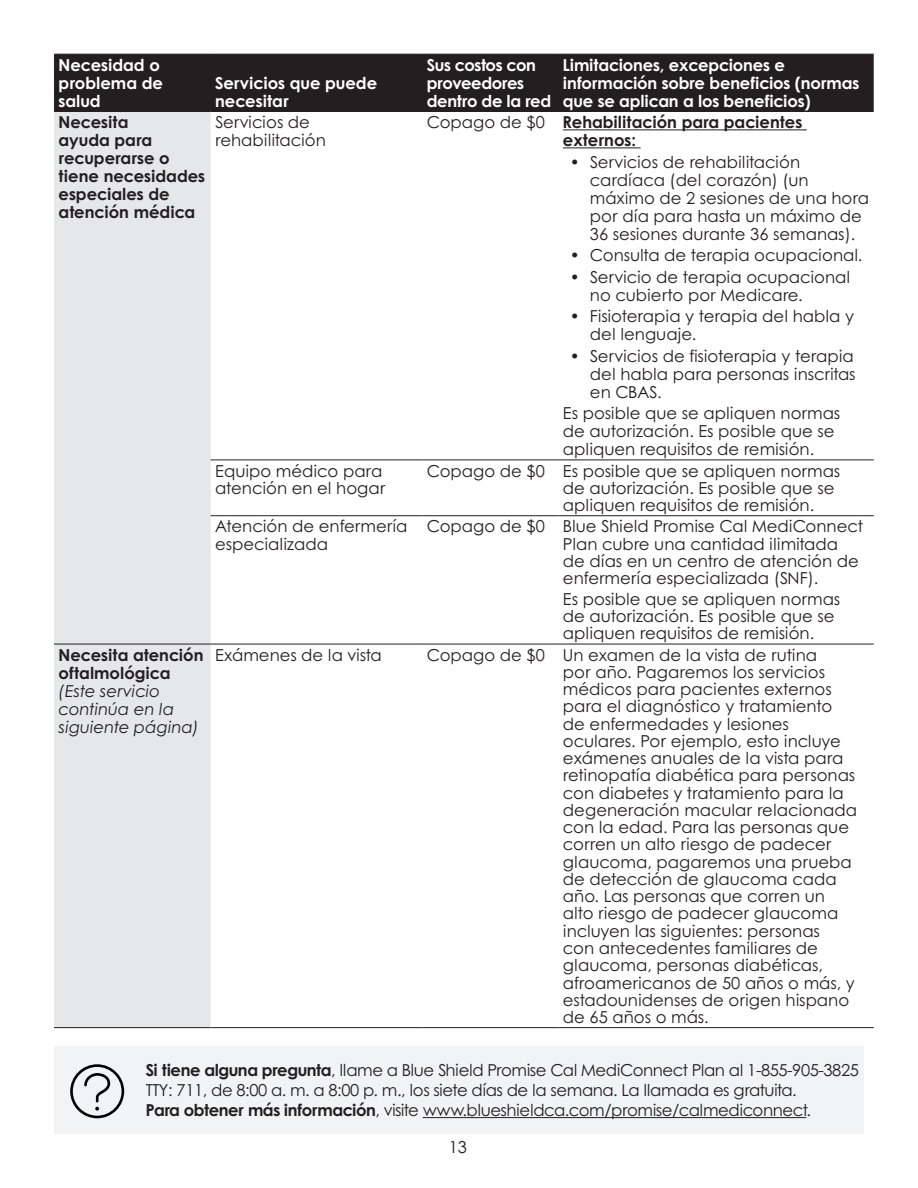
<style>
.page{position:relative;width:918px;height:1188px;background:#fff}
.page>*{position:absolute;margin:0;border:0;box-sizing:border-box;transform-origin:0 0}
.t1{font:16.5px/17.2px "Century Gothic B";color:#231f20}
.t2{font:16.5px/19.8px "Century Gothic B";letter-spacing:-.025em;color:#231f20}
.t3{font:700 16.5px/18px "Century Gothic B";letter-spacing:-.01em;color:#fff}
.t4{font:700 16.5px/18px "Century Gothic B";color:#231f20}
.t5{font:italic 16.5px/18px "Century Gothic B";color:#231f20}
.s1{font-weight:700;font-style:normal}
.s2{font-weight:700}
</style>
<div class="page">
<div style="left:54px;top:1047px;width:810px;height:87px;background:#f2f3f4"></div>
<hr style="left:423px;top:1117px;width:383px;height:1px;background:#231f20">
<svg style="left:70px;top:1064px;width:54px;height:54px"></svg>
<div style="left:54px;top:55px;width:820px;height:56px;background:#231f20"></div>
<div style="left:54px;top:112px;width:157px;height:915px;background:#e6e7e9"></div>
<hr style="left:54px;top:54px;width:157px;height:1px;background:#231f20">
<hr style="left:211px;top:54px;width:211px;height:1px;background:#231f20">
<hr style="left:422px;top:54px;width:136px;height:1px;background:#231f20">
<hr style="left:558px;top:54px;width:316px;height:1px;background:#231f20">
<hr style="left:54px;top:111px;width:157px;height:1px;background:#231f20">
<hr style="left:211px;top:111px;width:211px;height:1px;background:#231f20">
<hr style="left:422px;top:111px;width:136px;height:1px;background:#231f20">
<hr style="left:558px;top:111px;width:316px;height:1px;background:#231f20">
<hr style="left:211px;top:460px;width:211px;height:1px;background:#231f20">
<hr style="left:422px;top:460px;width:136px;height:1px;background:#231f20">
<hr style="left:558px;top:460px;width:316px;height:1px;background:#231f20">
<hr style="left:211px;top:515px;width:211px;height:1px;background:#231f20">
<hr style="left:422px;top:515px;width:136px;height:1px;background:#231f20">
<hr style="left:558px;top:515px;width:316px;height:1px;background:#231f20">
<hr style="left:211px;top:644px;width:211px;height:1px;background:#231f20">
<hr style="left:422px;top:644px;width:136px;height:1px;background:#231f20">
<hr style="left:558px;top:644px;width:316px;height:1px;background:#231f20">
<hr style="left:54px;top:1027px;width:157px;height:1px;background:#231f20">
<hr style="left:211px;top:1027px;width:211px;height:1px;background:#231f20">
<hr style="left:422px;top:1027px;width:136px;height:1px;background:#231f20">
<hr style="left:558px;top:1027px;width:316px;height:1px;background:#231f20">
<hr style="left:54px;top:644px;width:157px;height:1px;background:#231f20">
<hr style="left:563px;top:129px;width:244px;height:1px;background:#231f20">
<hr style="left:563px;top:147px;width:78px;height:1px;background:#231f20">
<p class="t3" style="left:59px;top:56px;width:106px">Necesidad o problema de salud</p>
<p class="t3" style="left:215px;top:74px;width:164px">Servicios que puede necesitar</p>
<p class="t3" style="left:427px;top:56px;width:126px">Sus costos con proveedores dentro de la red</p>
<p class="t3" style="left:563px;top:56px;width:298px">Limitaciones, excepciones e información sobre beneficios (normas que se aplican a los beneficios)</p>
<p class="t4" style="left:59px;top:113px;width:148px">Necesita<br>ayuda para recuperarse o tiene necesidades especiales de atención médica</p>
<p class="t1" style="left:215px;top:113px;width:112px;line-height:18px">Servicios de rehabilitación</p>
<p class="t1" style="left:427px;top:113px;width:120px">Copago de $0</p>
<p class="t4" style="left:563px;top:113px;width:241px">Rehabilitación para pacientes externos:</p>
<p class="t1" style="left:590px;top:153px;width:281px;line-height:18px;text-indent:-20px">• Servicios de rehabilitación cardíaca (del corazón) (un máximo de 2 sesiones de una hora por día para hasta un máximo de<br>36 sesiones durante 36 semanas).</p>
<p class="t1" style="left:570px;top:246px;width:294px">• Consulta de terapia ocupacional.</p>
<p class="t1" style="left:590px;top:268px;width:262px;line-height:18px;text-indent:-20px">• Servicio de terapia ocupacional no cubierto por Medicare.</p>
<p class="t1" style="left:590px;top:307px;width:266px;line-height:18px;text-indent:-20px">• Fisioterapia y terapia del habla y del lenguaje.</p>
<p class="t1" style="left:590px;top:347px;width:267px;line-height:18px;text-align:justify;text-indent:-20px">• Servicios de fisioterapia y terapia del habla para personas inscritas en CBAS.</p>
<p class="t1" style="left:563px;top:404px;width:279px;line-height:18px">Es posible que se apliquen normas de autorización. Es posible que se apliquen requisitos de remisión.</p>
<p class="t1" style="left:215px;top:462px;width:172px">Equipo médico para atención en el hogar</p>
<p class="t1" style="left:427px;top:462px;width:120px">Copago de $0</p>
<p class="t1" style="left:563px;top:462px;width:279px">Es posible que se apliquen normas de autorización. Es posible que se apliquen requisitos de remisión.</p>
<p class="t1" style="left:215px;top:518px;width:194px">Atención de enfermería especializada</p>
<p class="t1" style="left:427px;top:518px;width:120px">Copago de $0</p>
<p class="t1" style="left:563px;top:518px;width:302px">Blue Shield Promise Cal MediConnect Plan cubre una cantidad ilimitada de días en un centro de atención de enfermería especializada (SNF).</p>
<p class="t1" style="left:563px;top:590px;width:279px">Es posible que se apliquen normas de autorización. Es posible que se apliquen requisitos de remisión.</p>
<p class="t5" style="left:59px;top:646px;width:146px"><span class="s1">Necesita atención oftalmológica </span>(Este servicio continúa en la siguiente página)</p>
<p class="t1" style="left:215px;top:646px;width:168px">Exámenes de la vista</p>
<p class="t1" style="left:427px;top:646px;width:120px">Copago de $0</p>
<p class="t1" style="left:563px;top:646px;width:296px">Un examen de la vista de rutina<br>por año. Pagaremos los servicios médicos para pacientes externos para el diagnóstico y tratamiento de enfermedades y lesiones oculares. Por ejemplo, esto incluye exámenes anuales de la vista para retinopatía diabética para personas con diabetes y tratamiento para la degeneración macular relacionada con la edad. Para las personas que corren un alto riesgo de padecer glaucoma, pagaremos una prueba de detección de glaucoma cada año. Las personas que corren un alto riesgo de padecer glaucoma incluyen las siguientes: personas<br>con antecedentes familiares de glaucoma, personas diabéticas, afroamericanos de 50 años o más, y estadounidenses de origen hispano de 65 años o más.</p>
<p class="t2" style="left:146px;top:1060px;width:715px"><span class="s2">Si tiene alguna pregunta</span>, llame a Blue Shield Promise Cal MediConnect Plan al 1-855‑905-3825<br>TTY: 711, de 8:00 a. m. a 8:00 p. m., los siete días de la semana. La llamada es gratuita.<br><span class="s2">Para obtener más información</span>, visite www.blueshieldca.com/promise/calmediconnect.</p>
<p class="t1" style="left:449px;top:1138px;width:20px">13</p>
</div>
